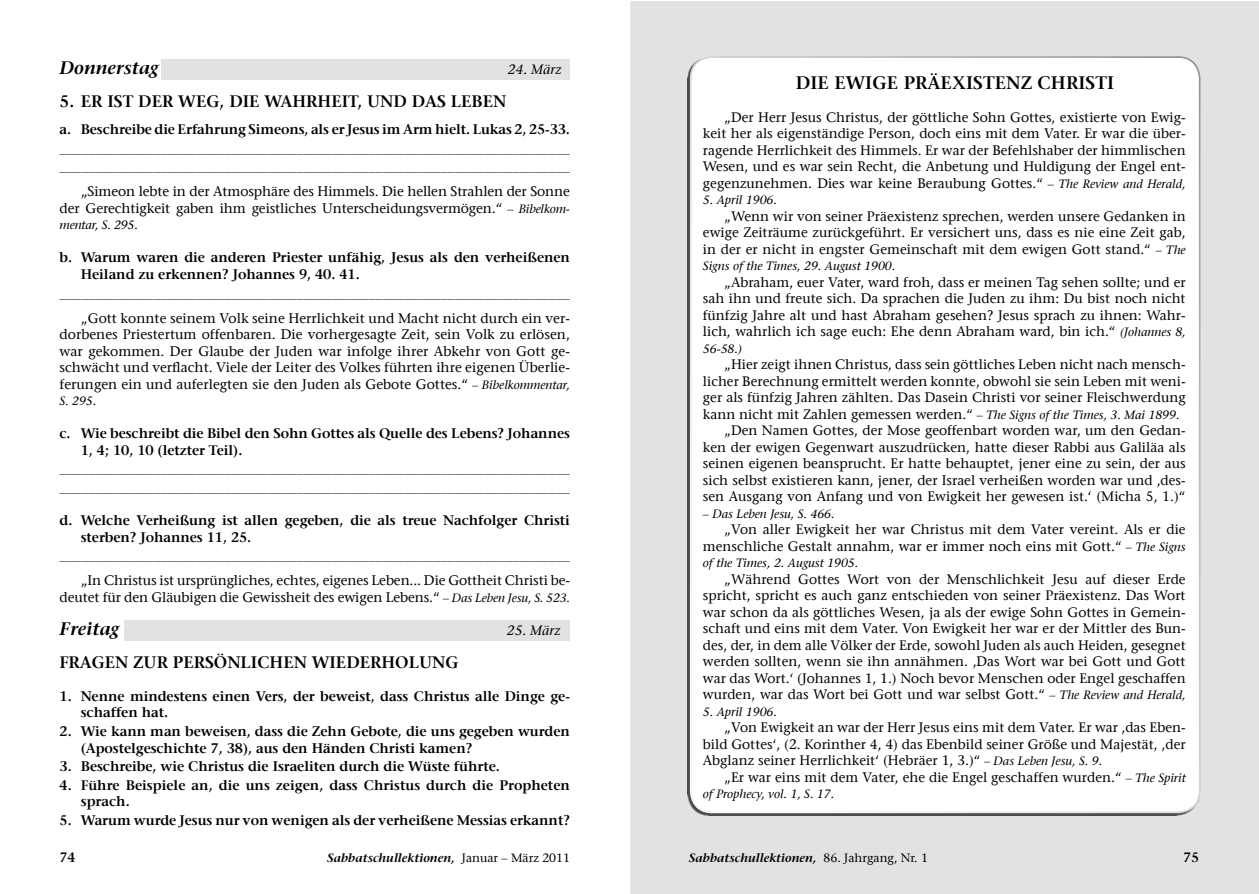
<style>
.page{position:relative;width:1259px;height:894px;background:#fff}
.page>*{position:absolute;margin:0;border:0;box-sizing:border-box;transform-origin:0 0}
.t1{font:600 18px "Stone Serif";letter-spacing:.005em;color:#000}
.t2{font:italic 600 18px "Stone Serif";color:#000}
.t3{font:600 16.5px "Stone Serif";color:#000}
.t4{font:14.25px/18.8px "Stone Serif";color:#474848}
.t5{font:600 13.8px/16.5px "Stone Serif";letter-spacing:-.005em;color:#000}
.t6{font:13.8px/16.5px "Stone Serif";letter-spacing:-.01em;color:#000;text-align:right}
.t7{font:13.65px/16.5px "Stone Serif";color:#000;text-align:justify}
.t8{font:italic 13.5px "Stone Serif";color:#000}
.t9{font:600 13.5px "Stone Serif";color:#000}
.t10{font:italic 12px "Stone Serif";color:#000}
.t11{font:italic 600 12px "Stone Serif";color:#000}
.s1{font-style:italic;font-size:12px}
.s2{font-weight:400;font-style:normal}
</style>
<div class="page">
<div style="left:124px;top:621px;width:446px;height:20px;background:#e2e2e2"></div>
<div style="left:162px;top:60px;width:408px;height:20px;background:#e2e2e2"></div>
<div style="left:630px;top:1px;width:628px;height:892px;background:#e2e2e2"></div>
<img style="left:687px;top:663px;width:358px;height:153px">
<svg style="left:690px;top:56px;width:510px;height:757px"></svg>
<h1 class="t2" style="left:60px;top:61px;width:101px">Donnerstag</h1>
<p class="t8" style="left:508px;top:64px;width:55px">24. März</p>
<p class="t3" style="left:60px;top:95px;width:448px">5. ER IST DER WEG, DIE WAHRHEIT, UND DAS LEBEN</p>
<p class="t5" style="left:60px;top:122px;width:512px">a. Beschreibe die Erfahrung Simeons, als er Jesus im Arm hielt. Lukas 2, 25-33.</p>
<p class="t4" style="left:60px;top:140px;width:512px">_______________________________________________________________________ _______________________________________________________________________</p>
<p class="t6" style="left:60px;top:185px;width:512px">„Simeon lebte in der Atmosphäre des Himmels. Die hellen Strahlen der Sonne der Gerechtigkeit gaben ihm geistliches Unterscheidungsvermögen.“ <span class="s1">– Bibelkom-</span></p>
<p class="t10" style="left:60px;top:221px;width:80px">mentar, S. 295.</p>
<p class="t5" style="left:81px;top:251px;width:491px;text-indent:-21px">b. Warum waren die anderen Priester unfähig, Jesus als den verheißenen<br>Heiland zu erkennen? Johannes 9, 40. 41.</p>
<p class="t4" style="left:60px;top:285px;width:512px">_______________________________________________________________________</p>
<p class="t6" style="left:60px;top:311px;width:512px;text-align:justify;text-indent:21px">„Gott konnte seinem Volk seine Herrlichkeit und Macht nicht durch ein ver&shy;dorbenes Priestertum offenbaren. Die vorhergesagte Zeit, sein Volk zu erlösen, war gekommen. Der Glaube der Juden war infolge ihrer Abkehr von Gott ge&shy;schwächt und verflacht. Viele der Leiter des Volkes führten ihre eigenen Überlie&shy;ferungen ein und auferlegten sie den Juden als Gebote Gottes.“ <span class="s1">– Bibelkommentar,</span></p>
<p class="t10" style="left:60px;top:396px;width:38px">S. 295.</p>
<p class="t5" style="left:81px;top:427px;width:491px;text-indent:-21px">c. Wie beschreibt die Bibel den Sohn Gottes als Quelle des Lebens? Johannes<br>1, 4; 10, 10 (letzter Teil).</p>
<p class="t4" style="left:60px;top:461px;width:512px">_______________________________________________________________________ _______________________________________________________________________</p>
<p class="t5" style="left:81px;top:514px;width:491px;text-indent:-21px">d. Welche Verheißung ist allen gegeben, die als treue Nachfolger Christi sterben? Johannes 11, 25.</p>
<p class="t4" style="left:60px;top:548px;width:512px">_______________________________________________________________________</p>
<p class="t6" style="left:60px;top:574px;width:512px">„In Christus ist ursprüngliches, echtes, eigenes Leben... Die Gottheit Christi be&shy;deutet für den Gläubigen die Gewissheit des ewigen Lebens.“ <span class="s1">– Das Leben Jesu, S. 523.</span></p>
<h1 class="t2" style="left:60px;top:622px;width:61px">Freitag</h1>
<p class="t8" style="left:507px;top:625px;width:55px">25. März</p>
<p class="t3" style="left:60px;top:656px;width:400px">FRAGEN ZUR PERSÖNLICHEN WIEDERHOLUNG</p>
<p class="t5" style="left:81px;top:689px;width:491px;text-indent:-21px">1. Nenne mindestens einen Vers, der beweist, dass Christus alle Dinge ge&shy;schaffen hat.</p>
<p class="t5" style="left:81px;top:725px;width:490px;text-indent:-21px">2. Wie kann man beweisen, dass die Zehn Gebote, die uns gegeben wurden (Apostelgeschichte 7, 38), aus den Händen Christi kamen?</p>
<p class="t5" style="left:60px;top:760px;width:442px">3. Beschreibe, wie Christus die Israeliten durch die Wüste führte.</p>
<p class="t5" style="left:81px;top:778px;width:490px;text-indent:-21px">4. Führe Beispiele an, die uns zeigen, dass Christus durch die Propheten sprach.</p>
<p class="t5" style="left:60px;top:813px;width:512px">5. Warum wurde Jesus nur von wenigen als der verheißene Messias erkannt?</p>
<p class="t9" style="left:60px;top:853px;width:18px">74</p>
<p class="t11" style="left:327px;top:854px;width:244px">Sabbatschullektionen, <span class="s2">Januar – März 2011</span></p>
<h1 class="t1" style="left:795px;top:75px;width:320px">DIE EWIGE PRÄEXISTENZ CHRISTI</h1>
<p class="t7" style="left:703px;top:110px;width:484px;text-indent:21px">„Der Herr Jesus Christus, der göttliche Sohn Gottes, existierte von Ewig&shy;keit her als eigenständige Person, doch eins mit dem Vater. Er war die über&shy;ragende Herrlichkeit des Himmels. Er war der Befehlshaber der himmlischen Wesen, und es war sein Recht, die Anbetung und Huldigung der Engel ent&shy;gegenzunehmen. Dies war keine Beraubung Gottes.“ <span class="s1">– The Review and Herald,</span></p>
<p class="t10" style="left:703px;top:195px;width:75px">5. April 1906.</p>
<p class="t7" style="left:703px;top:209px;width:484px;text-indent:21px">„Wenn wir von seiner Präexistenz sprechen, werden unsere Gedanken in ewige Zeiträume zurückgeführt. Er versichert uns, dass es nie eine Zeit gab, in der er nicht in engster Gemeinschaft mit dem ewigen Gott stand.“ <span class="s1">– The</span></p>
<p class="t10" style="left:703px;top:261px;width:194px">Signs of the Times, 29. August 1900.</p>
<p class="t7" style="left:703px;top:275px;width:484px;text-indent:21px">„Abraham, euer Vater, ward froh, dass er meinen Tag sehen sollte; und er sah ihn und freute sich. Da sprachen die Juden zu ihm: Du bist noch nicht fünfzig Jahre alt und hast Abraham gesehen? Jesus sprach zu ihnen: Wahr&shy;lich, wahrlich ich sage euch: Ehe denn Abraham ward, bin ich.“ <span class="s1">(Johannes 8,</span></p>
<p class="t10" style="left:703px;top:344px;width:40px">56-58.)</p>
<p class="t7" style="left:724px;top:358px;width:463px">„Hier zeigt ihnen Christus, dass sein göttliches Leben nicht nach mensch-</p>
<p class="t7" style="left:703px;top:374px;width:484px">licher Berechnung ermittelt werden konnte, obwohl sie sein Leben mit weni-</p>
<p class="t7" style="left:703px;top:391px;width:484px">ger als fünfzig Jahren zählten. Das Dasein Christi vor seiner Fleischwerdung</p>
<p class="t7" style="left:703px;top:407px;width:478px">kann nicht mit Zahlen gemessen werden.“ <span class="s1">– The Signs of the Times, 3. Mai 1899.</span></p>
<p class="t7" style="left:724px;top:424px;width:463px">„Den Namen Gottes, der Mose geoffenbart worden war, um den Gedan-</p>
<p class="t7" style="left:703px;top:440px;width:484px">ken der ewigen Gegenwart auszudrücken, hatte dieser Rabbi aus Galiläa als</p>
<p class="t7" style="left:703px;top:457px;width:484px">seinen eigenen beansprucht. Er hatte behauptet, jener eine zu sein, der aus</p>
<p class="t7" style="left:703px;top:473px;width:484px">sich selbst existieren kann, jener, der Israel verheißen worden war und ‚des-</p>
<p class="t7" style="left:703px;top:490px;width:484px">sen Ausgang von Anfang und von Ewigkeit her gewesen ist.‘ (Micha 5, 1.)“</p>
<p class="t10" style="left:703px;top:509px;width:133px">– Das Leben Jesu, S. 466.</p>
<p class="t7" style="left:703px;top:523px;width:484px;text-align:right">„Von aller Ewigkeit her war Christus mit dem Vater vereint. Als er die menschliche Gestalt annahm, war er immer noch eins mit Gott.“ <span class="s1">– The Signs</span></p>
<p class="t10" style="left:703px;top:558px;width:157px">of the Times, 2. August 1905.</p>
<p class="t7" style="left:703px;top:572px;width:484px;text-indent:21px">„Während Gottes Wort von der Menschlichkeit Jesu auf dieser Erde spricht, spricht es auch ganz entschieden von seiner Präexistenz. Das Wort war schon da als göttliches Wesen, ja als der ewige Sohn Gottes in Gemein&shy;schaft und eins mit dem Vater. Von Ewigkeit her war er der Mittler des Bun&shy;des, der, in dem alle Völker der Erde, sowohl Juden als auch Heiden, gesegnet werden sollten, wenn sie ihn annähmen. ‚Das Wort war bei Gott und Gott war das Wort.‘ (Johannes 1, 1.) Noch bevor Menschen oder Engel geschaffen wurden, war das Wort bei Gott und war selbst Gott.“ <span class="s1">– The Review and Herald,</span></p>
<p class="t10" style="left:703px;top:707px;width:75px">5. April 1906.</p>
<p class="t7" style="left:703px;top:721px;width:484px;text-indent:21px">„Von Ewigkeit an war der Herr Jesus eins mit dem Vater. Er war ‚das Eben&shy;bild Gottes‘, (2. Korinther 4, 4) das Ebenbild seiner Größe und Majestät, ‚der Abglanz seiner Herrlichkeit‘ (Hebräer 1, 3.)“ <span class="s1">– Das Leben Jesu, S. 9.</span></p>
<p class="t7" style="left:724px;top:770px;width:463px">„Er war eins mit dem Vater, ehe die Engel geschaffen wurden.“ <span class="s1">– The Spirit</span></p>
<p class="t10" style="left:703px;top:789px;width:133px">of Prophecy, vol. 1, S. 17.</p>
<p class="t11" style="left:689px;top:853px;width:241px">Sabbatschullektionen, <span class="s2">86. Jahrgang, Nr. 1</span></p>
<p class="t9" style="left:1183px;top:852px;width:18px">75</p>
</div>
